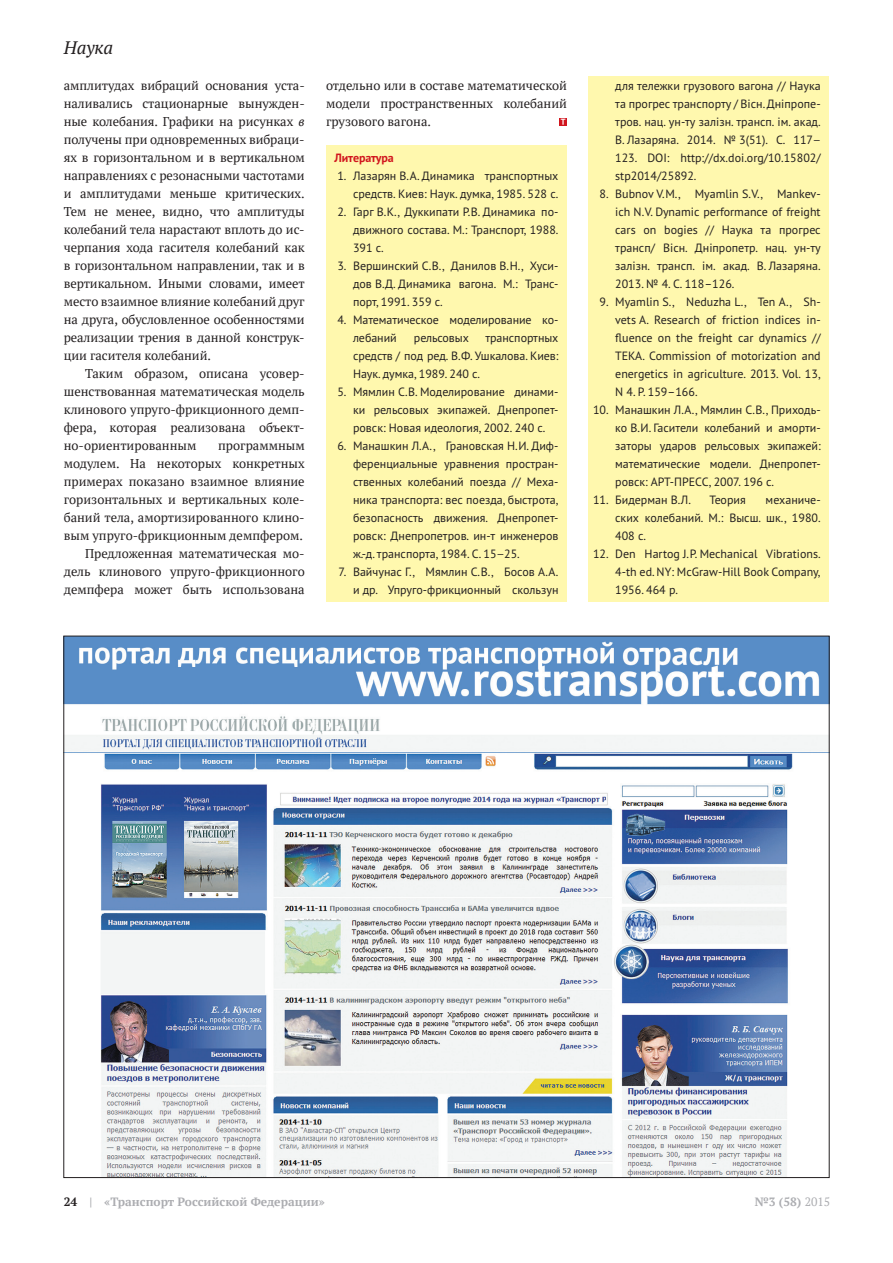
<style>
.page{position:relative;width:893px;height:1263px;background:#fff}
.page>*{position:absolute;margin:0;border:0;box-sizing:border-box;transform-origin:0 0}
.t1{font:italic 18px "PT Serif";color:#231f20}
.t2{font:12.75px/18px "PT Serif";letter-spacing:-.005em;color:#231f20;text-align:justify}
.t3{font:12px/18px "PT Sans";color:#231f20;text-align:justify}
.t4{font:700 12px "PT Serif";color:#acadb1}
.t5{font:700 12px "PT Sans";letter-spacing:-.01em;color:#d1161e}
.s1{font-style:italic}
.s2{font-family:"PT Serif"}
.s3{color:#231f20}
.s4{font-weight:400}
</style>
<div class="page">
<div style="left:326px;top:145px;width:241px;height:457px;background:#fff8ae"></div>
<div style="left:588px;top:77px;width:241px;height:525px;background:#fff8ae"></div>
<svg style="left:559px;top:118px;width:8px;height:7px"></svg>
<svg style="left:561px;top:119px;width:4px;height:6px"></svg>
<img style="left:65px;top:638px;width:763px;height:538px">
<h1 class="t1" style="left:64px;top:36px;width:51px">Наука</h1>
<p class="t2" style="left:64px;top:76px;width:242px;text-align:left">амплитудах вибраций основания уста&shy;наливались стационарные вынужден&shy;ные колебания. Графики на рисунках <span class="s1">в </span>получены при одновременных вибраци&shy;ях в горизонтальном и в вертикальном направлениях с резонасными частотами и амплитудами меньше критических.<br>Тем не менее, видно, что амплитуды колебаний тела нарастают вплоть до ис&shy;черпания хода гасителя колебаний как в горизонтальном направлении, так и в вертикальном. Иными словами, имеет место взаимное влияние колебаний друг на друга, обусловленное особенностями реализации трения в данной конструк&shy;ции гасителя колебаний.</p>
<p class="t2" style="left:64px;top:364px;width:242px;text-indent:21px">Таким образом, описана усовер&shy;шенствованная математическая модель клинового упруго-фрикционного демп&shy;фера, которая реализована объект&shy;но-ориентированным</p>
<p class="t2" style="left:64px;top:436px;width:242px;text-align:right">программным<br>модулем. На некоторых конкретных примерах показано взаимное влияние горизонтальных и вертикальных коле&shy;баний тела, амортизированного клино&shy;вым упруго-фрикционным демпфером.<br>Предложенная математическая мо&shy;дель клинового упруго-фрикционного демпфера может быть использована</p>
<p class="t2" style="left:326px;top:76px;width:242px">отдельно или в составе математической модели пространственных колебаний грузового вагона.</p>
<p class="t5" style="left:334px;top:150px;width:61px">Литература</p>
<p class="t3" style="left:337px;top:167px;width:223px;text-align:right">1. Лазарян В.А. Динамика транспортных средств. Киев: Наук. думка, 1985. 528 с.</p>
<p class="t3" style="left:353px;top:203px;width:207px;text-indent:-16px">2. Гарг В.К., Дуккипати Р.В. Динамика по&shy;движного состава. М.: Транспорт, 1988.<br>391 с.</p>
<p class="t3" style="left:353px;top:257px;width:207px;text-indent:-16px">3. Вершинский С.В., Данилов В.Н., Хуси&shy;дов В.Д. Динамика вагона. М.: Транс&shy;порт, 1991. 359 c.</p>
<p class="t3" style="left:353px;top:311px;width:207px;text-indent:-16px">4. Математическое моделирование ко&shy;лебаний</p>
<p class="t3" style="left:353px;top:329px;width:207px;text-indent:132px">транспортных средств / под ред. В.Ф. Ушкалова. Киев:<br>Наук. думка, 1989. 240 с.</p>
<p class="t3" style="left:353px;top:383px;width:207px;text-indent:-16px">5. Мямлин С.В. Моделирование динами&shy;ки рельсовых экипажей. Днепропет&shy;ровск: Новая идеология, 2002. 240 с.</p>
<p class="t3" style="left:353px;top:437px;width:207px;text-indent:-16px">6. Манашкин Л.А., Грановская Н.И. Диф&shy;ференциальные уравнения простран&shy;ственных колебаний поезда // Меха&shy;ника транспорта: вес поезда, быстрота, безопасность движения. Днепропет&shy;ровск: Днепропетров. ин-т инженеров ж.-д. транспорта, 1984. С. 15<span class="s2">–</span>25.</p>
<p class="t3" style="left:339px;top:563px;width:221px;text-align:right">7. Вайчунас Г., Мямлин С.В., Босов А.А. и др. Упруго-фрикционный скользун</p>
<p class="t3" style="left:414px;top:329px;width:56px">рельсовых</p>
<p class="t3" style="left:615px;top:77px;width:207px">для тележки грузового вагона // Наука та прогрес транспорту / Вісн. Дніпропе&shy;тров. нац. ун-ту залізн. трансп. ім. акад.<br>В. Лазаряна. 2014. № 3(51). С. 117<span class="s2">– </span>123. DOI: http://dx.doi.org/10.15802/ stp2014/25892.</p>
<p class="t3" style="left:615px;top:185px;width:207px;text-indent:-16px">8. Bubnov V.M., Myamlin S.V., Mankev&shy;ich N.V. Dynamic performance of freight cars on bogies // Наука та прогрес трансп/ Вісн. Дніпропетр. нац. ун-ту залізн. трансп. ім. акад. В. Лазаряна.<br>2013. № 4. С. 118–126.</p>
<p class="t3" style="left:615px;top:293px;width:207px;text-indent:-16px">9. Myamlin S., Neduzha L., Ten A., Sh&shy;vets A. Research of friction indices in&shy;fluence on the freight car dynamics // TEKA. Commission of motorization and energetics in agriculture. 2013. Vol. 13, N 4. P. 159–166.</p>
<p class="t3" style="left:615px;top:401px;width:207px;text-indent:-22px">10. Манашкин Л.А., Мямлин С.В., Приходь&shy;ко В.И. Гасители колебаний и аморти&shy;заторы ударов рельсовых экипажей: математические модели. Днепропет&shy;ровск: АРТ-ПРЕСС, 2007. 196 с.</p>
<p class="t3" style="left:593px;top:491px;width:100px">11. Бидерман В.Л.</p>
<p class="t3" style="left:710px;top:491px;width:38px">Теория</p>
<p class="t3" style="left:615px;top:491px;width:207px;text-indent:150px">механиче&shy;ских колебаний. М.: Высш. шк., 1980.<br>408 с.</p>
<p class="t3" style="left:615px;top:545px;width:207px;text-indent:-22px">12. Den Hartog J.P. Mechanical Vibrations.<br>4-th еd. NY: McGraw-Hill Book Company, 1956. 464 р.</p>
<p class="t4" style="left:64px;top:1194px;width:263px"><span class="s3">24</span> | «Транспорт Российской Федерации»</p>
<p class="t4" style="left:755px;top:1194px;width:77px">№3 (58) <span class="s4">2015</span></p>
</div>
